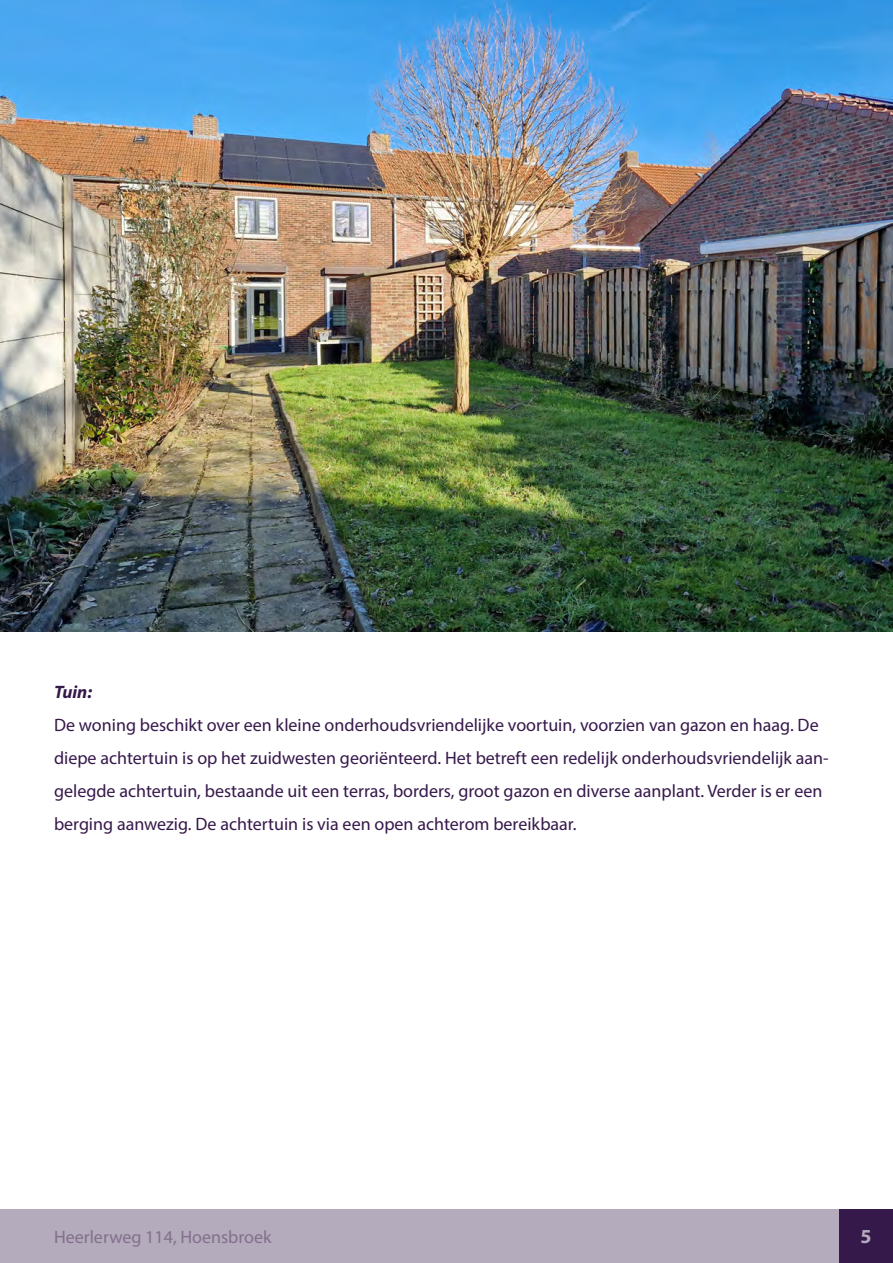
<style>
.page{position:relative;width:893px;height:1263px;background:#fff}
.page>*{position:absolute;margin:0;border:0;box-sizing:border-box;transform-origin:0 0}
.t1{font:700 19.95px "Myriad Pro";color:#b4abbc}
.t2{font:18px/33px "Myriad Pro";color:#36194b}
.t3{font:18px "Myriad Pro";color:#82708c}
.t4{font:italic 700 18px "Myriad Pro";color:#36194b}
</style>
<div class="page">
<div style="left:839px;top:1209px;width:54px;height:54px;background:#36194b"></div>
<div style="left:0;top:1209px;width:839px;height:54px;background:#b4abbc"></div>
<img style="left:0;top:0;width:893px;height:631px">
<p class="t4" style="left:54px;top:680px;width:40px">Tuin:</p>
<p class="t2" style="left:54px;top:708px;width:776px">De woning beschikt over een kleine onderhoudsvriendelijke voortuin, voorzien van gazon en haag. De diepe achtertuin is op het zuidwesten georiënteerd. Het betreft een redelijk onderhoudsvriendelijk aan&shy;gelegde achtertuin, bestaande uit een terras, borders, groot gazon en diverse aanplant. Verder is er een berging aanwezig. De achtertuin is via een open achterom bereikbaar.</p>
<p class="t3" style="left:54px;top:1225px;width:219px">Heerlerweg 114, Hoensbroek</p>
<p class="t1" style="left:860px;top:1224px;width:13px">5</p>
</div>
